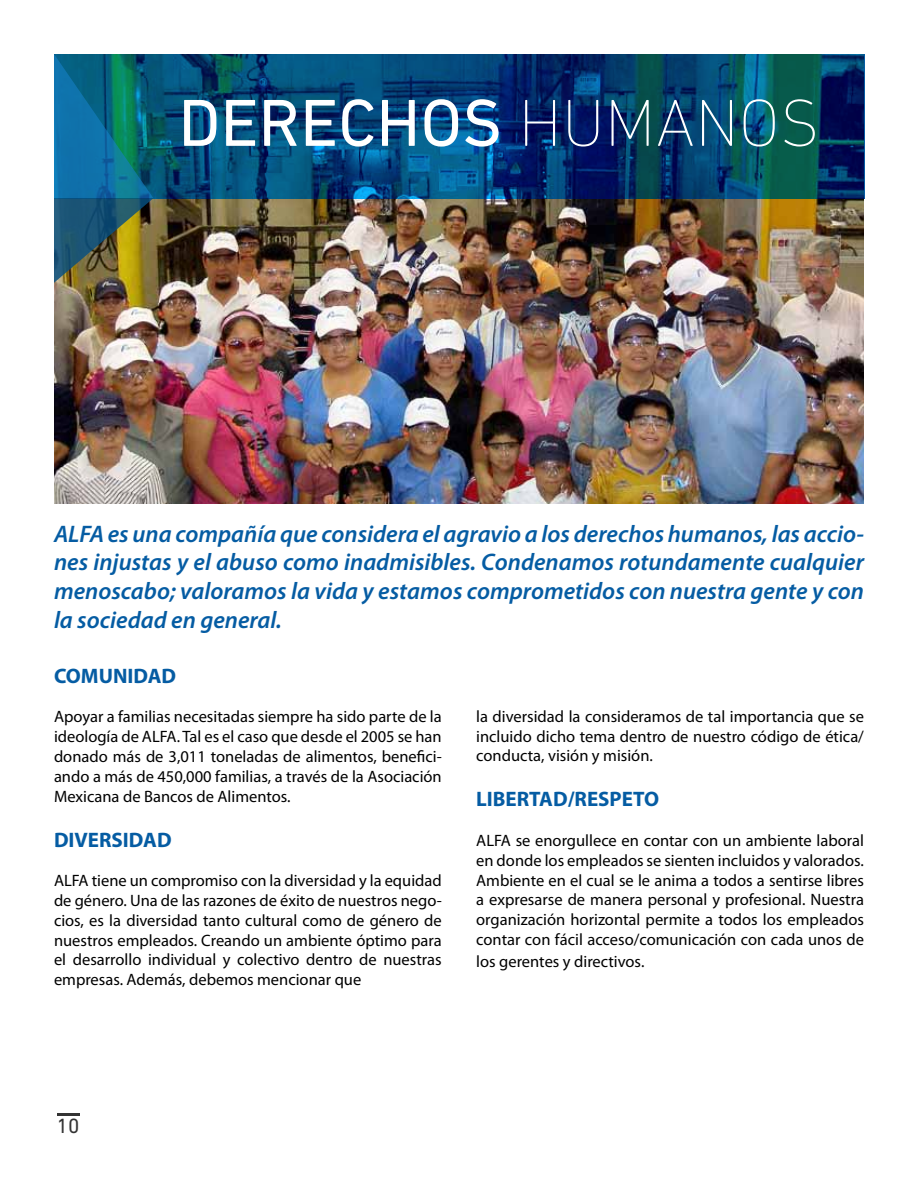
<style>
.page{position:relative;width:918px;height:1188px;background:#fff}
.page>*{position:absolute;margin:0;border:0;box-sizing:border-box;transform-origin:0 0}
.t1{font:67.5px "DIN Next LT Pro";color:#fff}
.t2{font:italic 600 24px/28.8px "Myriad Pro";color:#055ca3;text-align:justify}
.t3{font:700 21px "Myriad Pro";color:#055ca3}
.t4{font:21px "DIN Next LT Pro";color:#333}
.t5{font:16.5px/19.8px "Myriad Pro";color:#000;text-align:justify}
.s1{font-weight:200}
</style>
<div class="page">
<img style="left:54px;top:198px;width:810px;height:306px">
<svg style="left:153px;top:54px;width:712px;height:144px;background:#03426f"></svg>
<img style="left:54px;top:54px;width:99px;height:229px">
<hr style="left:57px;top:1113px;width:23px;height:3px;background:#333">
<h1 class="t1" style="left:178px;top:84px;width:643px">DERECHOS <span class="s1">HUMANOS</span></h1>
<p class="t2" style="left:54px;top:518px;width:812px">ALFA es una compañía que considera el agravio a los derechos humanos, las accio&shy;nes injustas y el abuso como inadmisibles. Condenamos rotundamente cualquier menoscabo; valoramos la vida y estamos comprometidos con nuestra gente y con la sociedad en general.</p>
<p class="t3" style="left:54px;top:662px;width:124px">COMUNIDAD</p>
<p class="t5" style="left:54px;top:707px;width:389px">Apoyar a familias necesitadas siempre ha sido parte de la ideología de ALFA. Tal es el caso que desde el 2005 se han donado más de 3,011 toneladas de alimentos, benefici&shy;ando a más de 450,000 familias, a través de la Asociación Mexicana de Bancos de Alimentos.</p>
<p class="t3" style="left:54px;top:826px;width:119px">DIVERSIDAD</p>
<p class="t5" style="left:54px;top:870px;width:389px">ALFA tiene un compromiso con la diversidad y la equidad de género. Una de las razones de éxito de nuestros nego&shy;cios, es la diversidad tanto cultural como de género de nuestros empleados. Creando un ambiente óptimo para el desarrollo individual y colectivo dentro de nuestras empresas. Además, debemos mencionar que</p>
<p class="t5" style="left:476px;top:706px;width:389px">la diversidad la consideramos de tal importancia que se incluido dicho tema dentro de nuestro código de ética/ conducta, visión y misión.</p>
<p class="t3" style="left:476px;top:786px;width:184px">LIBERTAD/RESPETO</p>
<p class="t5" style="left:476px;top:830px;width:389px">ALFA se enorgullece en contar con un ambiente laboral en donde los empleados se sienten incluidos y valorados.<br>Ambiente en el cual se le anima a todos a sentirse libres a expresarse de manera personal y profesional. Nuestra organización horizontal permite a todos los empleados contar con fácil acceso/comunicación con cada unos de</p>
<p class="t5" style="left:476px;top:951px;width:170px">los gerentes y directivos.</p>
<p class="t4" style="left:57px;top:1114px;width:24px">10</p>
</div>
